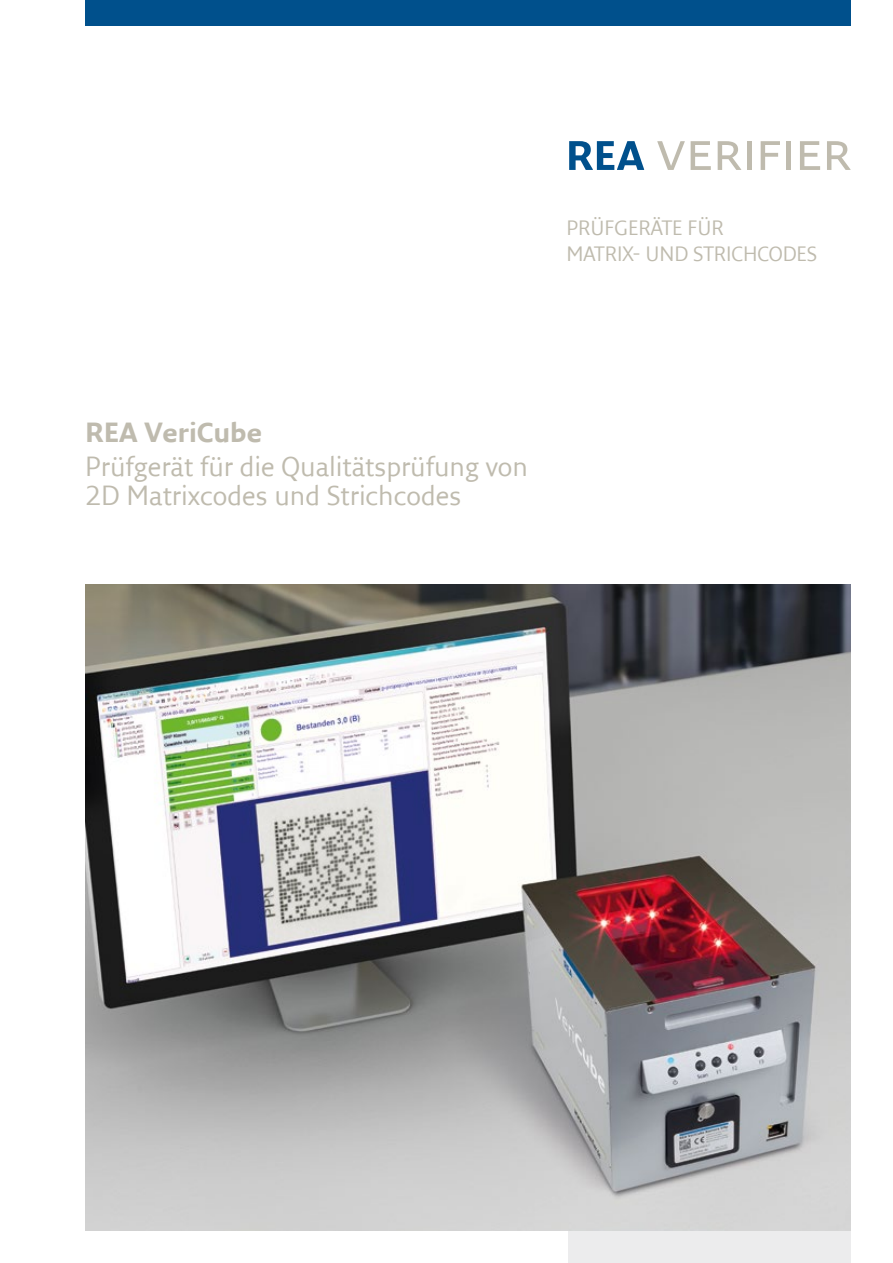
<style>
.page{position:relative;width:893px;height:1263px;background:#fff}
.page>*{position:absolute;margin:0;border:0;box-sizing:border-box;transform-origin:0 0}
.t1{font:27px/29.5px "Fresco Sans LF";color:#bfbbae}
.t2{font:700 27px "Fresco Sans LF";color:#bfbbae}
.t3{font:20.25px/26.2px "Fresco Sans LF";letter-spacing:-.005em;color:#bfbbae}
</style>
<div class="page">
<div style="left:85px;top:0;width:765px;height:26px;background:#00508c"></div>
<div style="left:568px;top:1230px;width:282px;height:33px;background:#ececed"></div>
<svg style="left:569px;top:141px;width:75px;height:29px"></svg>
<svg style="left:657px;top:141px;width:28px;height:29px"></svg>
<svg style="left:691px;top:141px;width:20px;height:29px"></svg>
<svg style="left:718px;top:141px;width:23px;height:29px"></svg>
<hr style="left:747px;top:141px;width:4px;height:29px;background:#bfbbae">
<svg style="left:761px;top:141px;width:19px;height:29px"></svg>
<hr style="left:787px;top:141px;width:4px;height:29px;background:#bfbbae">
<svg style="left:800px;top:141px;width:20px;height:29px"></svg>
<svg style="left:827px;top:141px;width:23px;height:29px"></svg>
<img style="left:85px;top:585px;width:765px;height:645px">
<p class="t3" style="left:566px;top:214px;width:252px">PRÜFGERÄTE FÜR<br>MATRIX- UND STRICHCODES</p>
<p class="t2" style="left:85px;top:416px;width:179px">REA VeriCube</p>
<p class="t1" style="left:85px;top:451px;width:444px">Prüfgerät für die Qualitätsprüfung von<br>2D Matrixcodes und Strichcodes</p>
</div>
